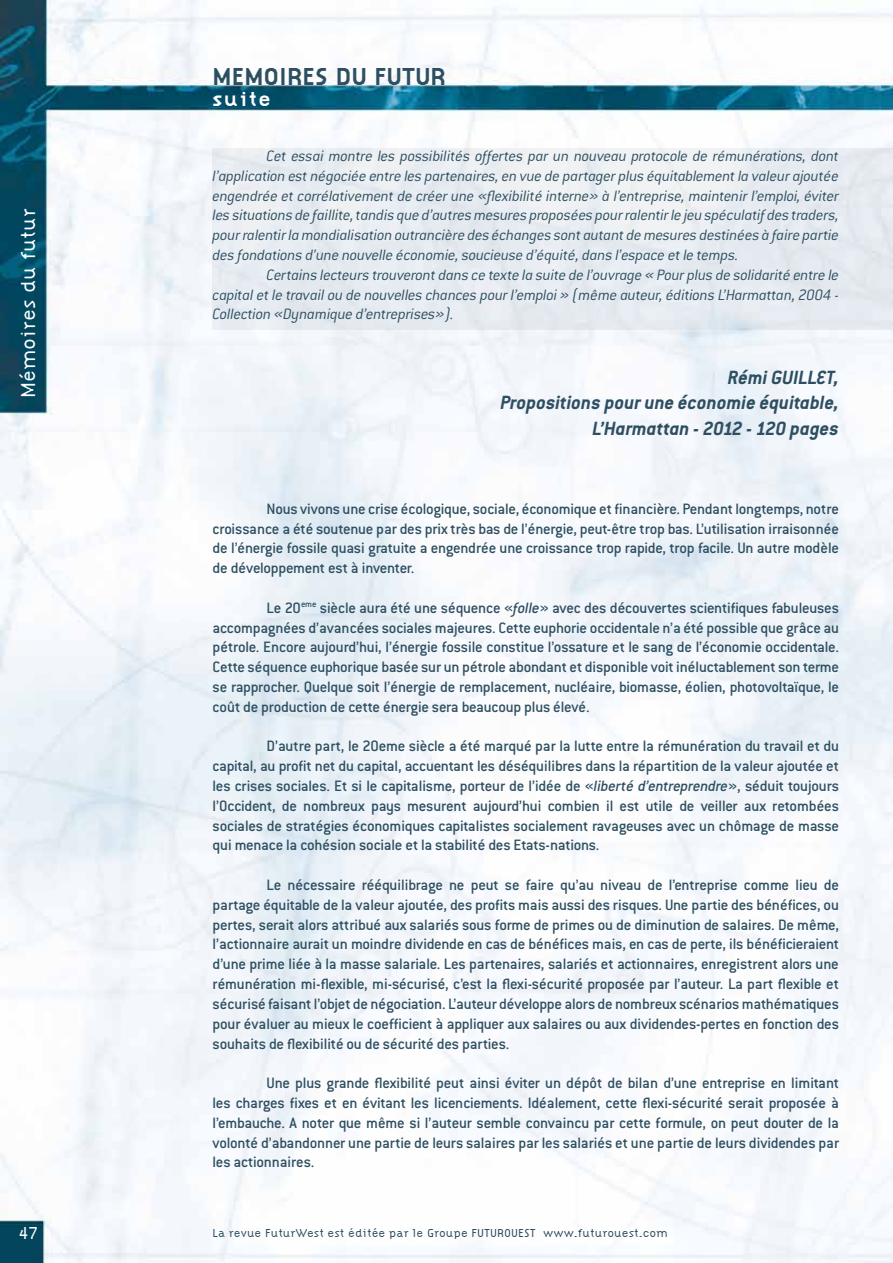
<style>
.page{position:relative;width:893px;height:1263px;background:#fff}
.page>*{position:absolute;margin:0;border:0;box-sizing:border-box;transform-origin:0 0}
.t1{font:700 25.5px "Citizen";color:#2d4f61}
.t2{font:italic 700 21px/25.2px "Conduit ITC";color:#2d4f61;text-align:right}
.t3{font:300 21px "Citizen";color:#fff}
.t4{font:700 21px "Citizen";letter-spacing:.075em;color:#fff}
.t5{font:300 18px "Citizen";color:#fff}
.t6{font:500 16.5px/19.8px "Conduit ITC";letter-spacing:-.015em;color:#2d4f61;text-align:justify}
.t7{font:italic 300 16.5px/19.8px "Conduit ITC";letter-spacing:-.015em;color:#2d4f61;text-align:justify}
.t8{font:300 12px "Citizen";color:#2d4f61}
.s1{font-style:italic}
</style>
<div class="page">
<img style="left:0;top:0;width:893px;height:1263px">
<div style="left:213px;top:149px;width:680px;height:181px;background:#e6ebf1"></div>
<p class="t3" style="left:16px;top:398px;width:191px;rotate:-90deg">Mémoires du futur</p>
<p class="t5" style="left:19px;top:1222px;width:21px">47</p>
<h1 class="t1" style="left:213px;top:61px;width:235px">MEMOI RES DU FUTUR</h1>
<p class="t4" style="left:213px;top:87px;width:60px">suite</p>
<p class="t7" style="left:213px;top:146px;width:628px;text-indent:54px">Cet essai montre les possibilités offertes par un nouveau protocole de rémunérations, dont l’application est négociée entre les partenaires, en vue de partager plus équitablement la valeur ajoutée engendrée et corrélativement de créer une «flexibilité interne» à l’entreprise, maintenir l’emploi, éviter les situations de faillite, tandis que d’autres mesures proposées pour ralentir le jeu spéculatif des traders, pour ralentir la mondialisation outrancière des échanges sont autant de mesures destinées à faire partie des fondations d’une nouvelle économie, soucieuse d’équité, dans l’espace et le temps.</p>
<p class="t7" style="left:213px;top:265px;width:628px;text-indent:54px">Certains lecteurs trouveront dans ce texte la suite de l’ouvrage « Pour plus de solidarité entre le capital et le travail ou de nouvelles chances pour l’emploi » (même auteur, éditions L’Harmattan, 2004 - Collection «Dynamique d’entreprises»).</p>
<p class="t2" style="left:500px;top:365px;width:340px">Rémi GUILLET,<br>Propositions pour une économie équitable,<br>L’Harmattan - 2012 - 120 pages</p>
<p class="t6" style="left:213px;top:499px;width:628px;text-indent:54px">Nous vivons une crise écologique, sociale, économique et financière. Pendant longtemps, notre croissance a été soutenue par des prix très bas de l’énergie, peut-être trop bas. L’utilisation irraisonnée de l’énergie fossile quasi gratuite a engendrée une croissance trop rapide, trop facile. Un autre modèle de développement est à inventer.</p>
<p class="t6" style="left:213px;top:598px;width:628px;text-indent:54px">Le 20<sup>eme</sup> siècle aura été une séquence «<span class="s1">folle</span>» avec des découvertes scientifiques fabuleuses accompagnées d’avancées sociales majeures. Cette euphorie occidentale n’a été possible que grâce au pétrole. Encore aujourd’hui, l’énergie fossile constitue l’ossature et le sang de l’économie occidentale.<br>Cette séquence euphorique basée sur un pétrole abondant et disponible voit inéluctablement son terme se rapprocher. Quelque soit l’énergie de remplacement, nucléaire, biomasse, éolien, photovoltaïque, le coût de production de cette énergie sera beaucoup plus élevé.</p>
<p class="t6" style="left:213px;top:736px;width:628px;text-indent:54px">D’autre part, le 20eme siècle a été marqué par la lutte entre la rémunération du travail et du capital, au profit net du capital, accuentant les déséquilibres dans la répartition de la valeur ajoutée et les crises sociales. Et si le capitalisme, porteur de l’idée de «<span class="s1">liberté d’entreprendre</span>», séduit toujours l’Occident, de nombreux pays mesurent aujourd’hui combien il est utile de veiller aux retombées sociales de stratégies économiques capitalistes socialement ravageuses avec un chômage de masse qui menace la cohésion sociale et la stabilité des Etats-nations.</p>
<p class="t6" style="left:213px;top:875px;width:628px;text-indent:54px">Le nécessaire rééquilibrage ne peut se faire qu’au niveau de l’entreprise comme lieu de partage équitable de la valeur ajoutée, des profits mais aussi des risques. Une partie des bénéfices, ou pertes, serait alors attribué aux salariés sous forme de primes ou de diminution de salaires. De même, l’actionnaire aurait un moindre dividende en cas de bénéfices mais, en cas de perte, ils bénéficieraient d’une prime liée à la masse salariale. Les partenaires, salariés et actionnaires, enregistrent alors une rémunération mi-flexible, mi-sécurisé, c’est la flexi-sécurité proposée par l’auteur. La part flexible et sécurisé faisant l’objet de négociation. L’auteur développe alors de nombreux scénarios mathématiques pour évaluer au mieux le coefficient à appliquer aux salaires ou aux dividendes-pertes en fonction des souhaits de flexibilité ou de sécurité des parties.</p>
<p class="t6" style="left:213px;top:1073px;width:628px;text-indent:54px">Une plus grande flexibilité peut ainsi éviter un dépôt de bilan d’une entreprise en limitant les charges fixes et en évitant les licenciements. Idéalement, cette flexi-sécurité serait proposée à l’embauche. A noter que même si l’auteur semble convaincu par cette formule, on peut douter de la volonté d’abandonner une partie de leurs salaires par les salariés et une partie de leurs dividendes par les actionnaires.</p>
<p class="t8" style="left:213px;top:1226px;width:457px">La revue FuturWest est éditée par le Groupe FUTUROUEST www.futurouest.com</p>
</div>
